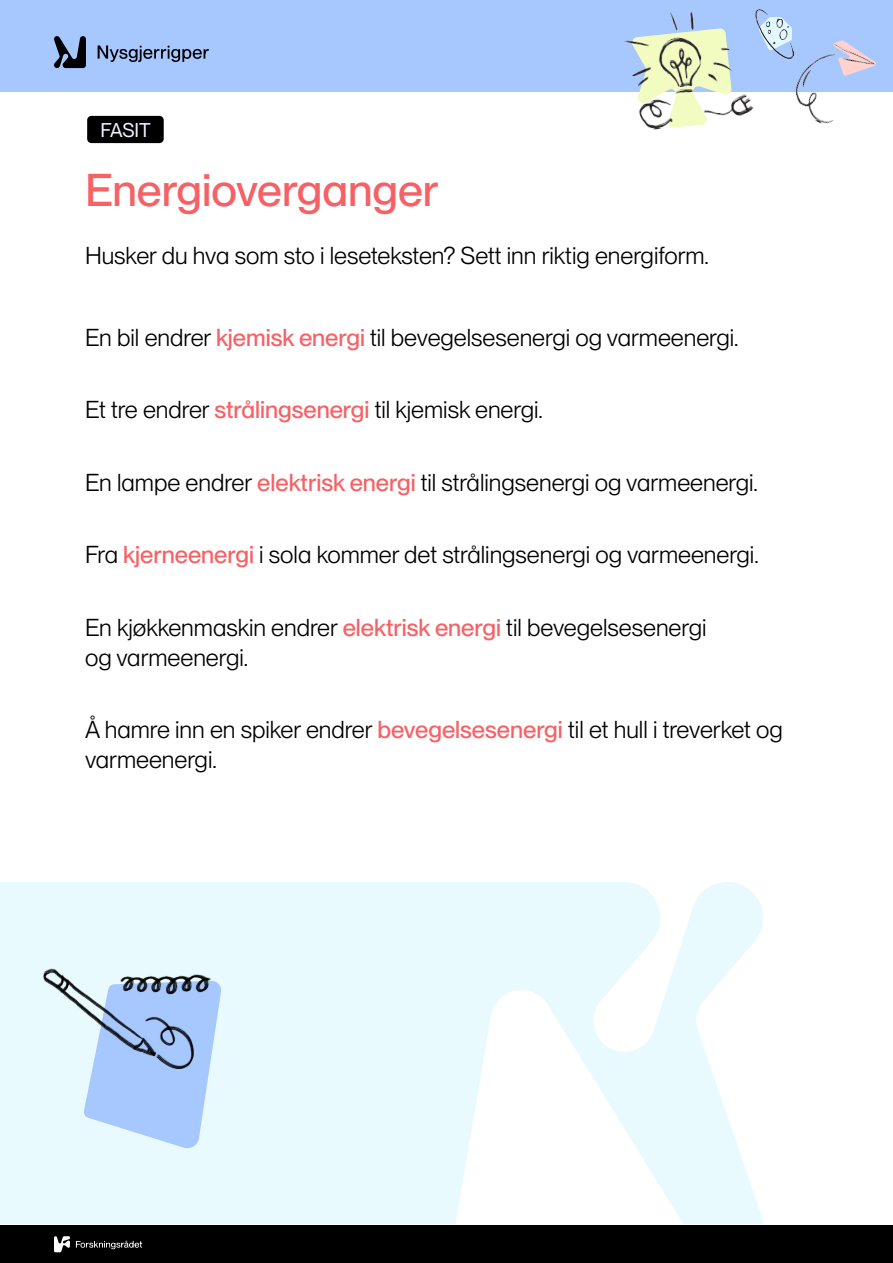
<style>
.page{position:relative;width:893px;height:1263px;background:#fff}
.page>*{position:absolute;margin:0;border:0;box-sizing:border-box;transform-origin:0 0}
.Tittel{font:500 45px "PP Neue Montreal";color:#f66166}
.Brødtekst{font:24px/30px "PP Neue Montreal";color:#000}
.Ingress{font:24px "PP Neue Montreal";color:#000}
.Mellomtittel_1{font:19.5px "PP Neue Montreal";letter-spacing:-.01em;color:#f2f2fe}
.s1{font-weight:500;color:#f66166}
</style>
<div class="page">
<div style="left:0;top:1225px;width:893px;height:38px;background:#000"></div>
<svg style="left:54px;top:1236px;width:16px;height:16px"></svg>
<svg style="left:76px;top:1241px;width:66px;height:8px"></svg>
<div style="left:0;top:0;width:893px;height:91px;background:#a7c7ff"></div>
<img style="left:756px;top:10px;width:36px;height:49px">
<img style="left:622px;top:11px;width:133px;height:119px">
<img style="left:786px;top:37px;width:90px;height:87px">
<svg style="left:98px;top:45px;width:111px;height:17px"></svg>
<svg style="left:54px;top:36px;width:32px;height:32px"></svg>
<div style="left:87px;top:116px;width:77px;height:27px;background:#000;border-radius:4px"></div>
<svg style="left:1px;top:882px;width:762px;height:342px;fill:#e9fafe"></svg>
<svg style="left:83px;top:980px;width:138px;height:168px;background:#bbd6fe"></svg>
<img style="left:43px;top:968px;width:167px;height:101px">
<h2 class="Mellomtittel_1" style="left:101px;top:119px;width:52px">FASIT</h2>
<h1 class="Tittel" style="left:85px;top:164px;width:355px">Energioverganger</h1>
<p class="Ingress" style="left:85px;top:242px;width:625px">Husker du hva som sto i leseteksten? Sett inn riktig energiform.</p>
<p class="Brødtekst" style="left:85px;top:322px;width:655px">En bil endrer <span class="s1">kjemisk energi</span> til bevegelsesenergi og varmeenergi.</p>
<p class="Brødtekst" style="left:85px;top:395px;width:459px">Et tre endrer <span class="s1">strålingsenergi</span> til kjemisk energi.</p>
<p class="Brødtekst" style="left:85px;top:467px;width:674px">En lampe endrer <span class="s1">elektrisk energi</span> til strålingsenergi og varmeenergi.</p>
<p class="Brødtekst" style="left:85px;top:540px;width:675px">Fra <span class="s1">kjerneenergi</span> i sola kommer det strålingsenergi og varmeenergi.</p>
<p class="Brødtekst" style="left:85px;top:612px;width:623px">En kjøkkenmaskin endrer <span class="s1">elektrisk energi</span> til bevegelsesenergi og varmeenergi.</p>
<p class="Brødtekst" style="left:85px;top:715px;width:699px">Å hamre inn en spiker endrer <span class="s1">bevegelsesenergi</span> til et hull i treverket og varmeenergi.</p>
</div>
